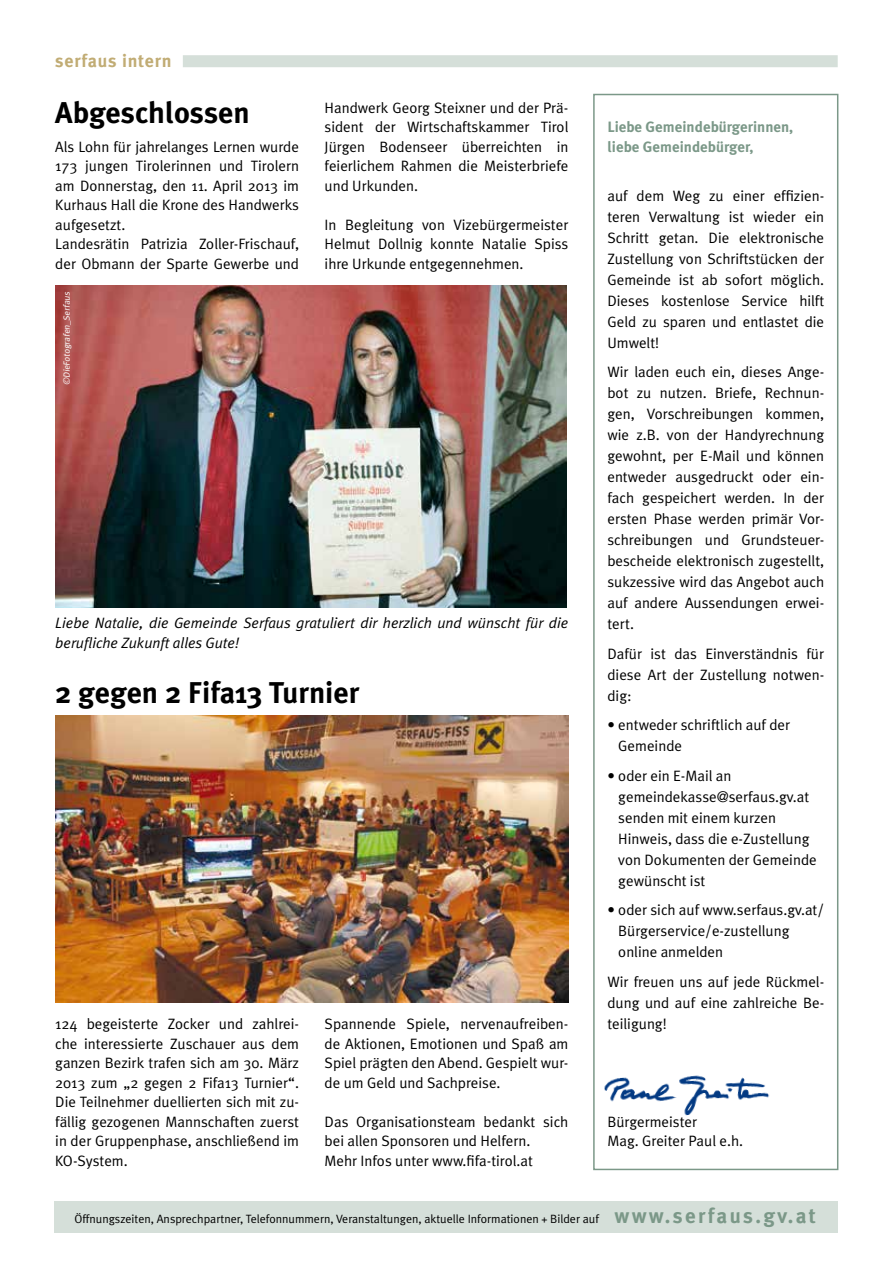
<style>
.page{position:relative;width:893px;height:1263px;background:#fff}
.page>*{position:absolute;margin:0;border:0;box-sizing:border-box;transform-origin:0 0}
.t1{font:700 30px "Meta Plus";color:#000}
.t2{font:700 18px "Meta Plus";letter-spacing:.04em;color:#c1ac74}
.t3{font:15px/21px "Meta Plus Normal";color:#000;text-align:justify}
.t4{font:italic 15px/19.5px "Meta Plus Normal";color:#000}
.t5{font:700 15px/19.5px "Meta Plus";color:#7b9888}
.t6{font:12px "Meta Plus Normal";color:#000}
.t7{font:italic 9px "Meta Plus Normal";color:#fff}
.s1{font-family:"Meta Plus";font-weight:700;font-size:21px;color:#7b9888}
</style>
<div class="page">
<div style="left:183px;top:55px;width:655px;height:12px;background:#d5dfd9"></div>
<div style="left:54px;top:1202px;width:783px;height:31px;background:#d5dfd9"></div>
<div style="left:593px;top:94px;width:245px;height:1076px;border:2px solid #7b9888"></div>
<img style="left:55px;top:285px;width:511px;height:323px">
<img style="left:55px;top:716px;width:513px;height:287px">
<img style="left:604px;top:1075px;width:166px;height:41px">
<p class="t2" style="left:55px;top:50px;width:118px">serfaus intern</p>
<h1 class="t1" style="left:55px;top:95px;width:196px">Abgeschlossen</h1>
<p class="t3" style="left:55px;top:136px;width:245px;line-height:19.5px;text-align:left">Als Lohn für jahrelanges Lernen wurde 173 jungen Tirolerinnen und Tirolern am Donnerstag, den 11. April 2013 im Kurhaus Hall die Krone des Handwerks aufgesetzt.<br>Landesrätin Patrizia Zoller-Frischauf, der Obmann der Sparte Gewerbe und</p>
<p class="t7" style="left:62px;top:385px;width:97px;rotate:-90deg">©DieFotografen_Serfaus</p>
<p class="t3" style="left:325px;top:97px;width:245px;line-height:19.5px">Handwerk Georg Steixner und der Prä&shy;sident der Wirtschaftskammer Tirol Jürgen Bodenseer überreichten in feierlichem Rahmen die Meisterbriefe und Urkunden.</p>
<p class="t3" style="left:325px;top:214px;width:245px;line-height:19.5px">In Begleitung von Vizebürgermeister Helmut Dollnig konnte Natalie Spiss ihre Urkunde entgegennehmen.</p>
<p class="t4" style="left:55px;top:613px;width:515px">Liebe Natalie, die Gemeinde Serfaus gratuliert dir herzlich und wünscht für die berufliche Zukunft alles Gute!</p>
<h1 class="t1" style="left:55px;top:675px;width:306px">2 gegen 2 Fifa13 Turnier</h1>
<p class="t3" style="left:55px;top:1014px;width:245px;line-height:19.5px">124 begeisterte Zocker und zahlrei&shy;che interessierte Zuschauer aus dem ganzen Bezirk trafen sich am 30. März 2013 zum „2 gegen 2 Fifa13 Turnier“.<br>Die Teilnehmer duellierten sich mit zu&shy;fällig gezogenen Mannschaften zuerst in der Gruppenphase, anschließend im KO-System.</p>
<p class="t3" style="left:325px;top:1014px;width:245px;line-height:19.5px">Spannende Spiele, nervenaufreiben&shy;de Aktionen, Emotionen und Spaß am Spiel prägten den Abend. Gespielt wur&shy;de um Geld und Sachpreise.</p>
<p class="t3" style="left:325px;top:1111px;width:245px;line-height:19.5px;text-align:left">Das Organisationsteam bedankt sich bei allen Sponsoren und Helfern.<br>Mehr Infos unter www.fifa-tirol.at</p>
<p class="t5" style="left:607px;top:117px;width:187px">Liebe Gemeindebürgerinnen, liebe Gemeindebürger,</p>
<p class="t3" style="left:607px;top:185px;width:218px">auf dem Weg zu einer effizien&shy;teren Verwaltung ist wieder ein Schritt getan. Die elektronische Zustellung von Schriftstücken der Gemeinde ist ab sofort möglich.<br>Dieses kostenlose Service hilft Geld zu sparen und entlastet die Umwelt!</p>
<p class="t3" style="left:607px;top:361px;width:218px">Wir laden euch ein, dieses Ange&shy;bot zu nutzen. Briefe, Rechnun&shy;gen, Vorschreibungen kommen, wie z.B. von der Handyrechnung gewohnt, per E-Mail und können entweder ausgedruckt oder ein&shy;fach gespeichert werden. In der ersten Phase werden primär Vor&shy;schreibungen und Grundsteuer&shy;bescheide elektronisch zugestellt, sukzessive wird das Angebot auch auf andere Aussendungen erwei&shy;tert.</p>
<p class="t3" style="left:607px;top:643px;width:218px">Dafür ist das Einverständnis für diese Art der Zustellung notwen&shy;dig:</p>
<p class="t3" style="left:618px;top:714px;width:173px;text-indent:-11px">• entweder schriftlich auf der<br>Gemeinde</p>
<p class="t3" style="left:618px;top:765px;width:200px;text-align:left;text-indent:-11px">• oder ein E-Mail an gemeindekasse@serfaus.gv.at senden mit einem kurzen<br>Hinweis, dass die e-Zustellung von Dokumenten der Gemeinde gewünscht ist</p>
<p class="t3" style="left:618px;top:899px;width:207px;text-align:left;text-indent:-11px">• oder sich auf www.serfaus.gv.at/<br>Bürgerservice/e-zustellung online anmelden</p>
<p class="t3" style="left:607px;top:971px;width:218px">Wir freuen uns auf jede Rückmel&shy;dung und auf eine zahlreiche Be&shy;teiligung!</p>
<p class="t3" style="left:607px;top:1111px;width:137px;line-height:19.5px">Bürgermeister<br>Mag. Greiter Paul e.h.</p>
<p class="t6" style="left:74px;top:1212px;width:743px">Öffnungszeiten, Ansprechpartner, Telefonnummern, Veranstaltungen, aktuelle Informationen + Bilder auf <span class="s1">www.serfaus.gv.at</span></p>
</div>
